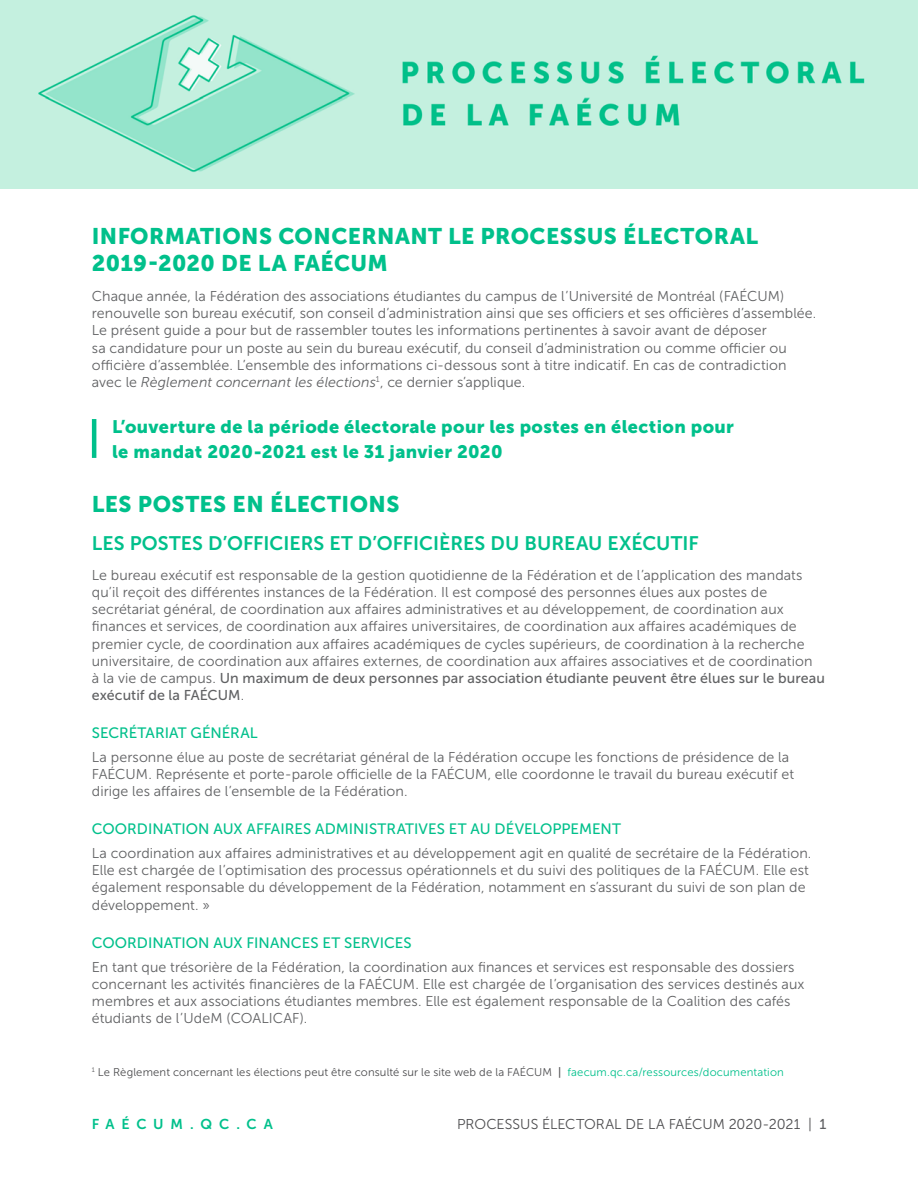
<style>
.page{position:relative;width:918px;height:1188px;background:#fff}
.page>*{position:absolute;margin:0;border:0;box-sizing:border-box;transform-origin:0 0}
.t1{font:22.5px/27px "Museo Sans 900";letter-spacing:.02em;color:#00c08b}
.t2{font:19.5px "Museo Sans 700";letter-spacing:.005em;color:#00c08b}
.t3{font:18px/25.5px "Museo Sans 900";letter-spacing:.02em;color:#00c08b}
.t4{font:15px "Museo Sans 500";letter-spacing:.005em;color:#00c08b}
.t5{font:14.25px/17.1px "Museo Sans 300";letter-spacing:.005em;color:#606163}
.t6{font:14.25px/17.1px "Museo Sans 500";letter-spacing:.005em;color:#606163}
.t7{font:14.25px "Museo Sans 300";color:#4d4d4f}
.t8{font:14.25px "Museo Sans 700";letter-spacing:.475em;color:#00c08b}
.t9{font:11.25px "Museo Sans 300";letter-spacing:.015em;color:#4d4d4f}
.s1{font-style:italic}
.s2{font-family:"Museo Sans 300"}
.s3{font-family:"Museo Sans 500"}
.s4{color:#00c08b}
.s5{font-family:"Museo Sans 500";color:#606163}
</style>
<div class="page">
<img style="left:0;top:0;width:917px;height:189px">
<hr style="left:92px;top:419px;width:4px;height:39px;background:#00c08b">
<h1 class="t1" style="left:92px;top:222px;width:668px">INFORMATIONS CONCERNANT LE PROCESSUS ÉLECTORAL<br>2019-2020 DE LA FAÉCUM</h1>
<p class="t5" style="left:92px;top:288px;width:726px">Chaque année, la Fédération des associations étudiantes du campus de l’Université de Montréal ( FAÉCUM ) renouvelle son bureau exécutif, son conseil d’administration ainsi que ses officiers et ses officières d’assemblée.<br>Le présent guide a pour but de rassembler toutes les informations pertinentes à savoir avant de déposer<br>sa candidature pour un poste au sein du bureau exécutif, du conseil d’administration ou comme officier ou officière d’assemblée. L’ensemble des informations ci-dessous sont à titre indicatif. En cas de contradiction avec le <span class="s1">Règlement concernant les élections</span><sup>1</sup>, ce dernier s’applique.</p>
<p class="t3" style="left:112px;top:413px;width:623px">L’ouverture de la période électorale pour les postes en élection pour le mandat 2020-2021 est le 31 janvier 2020</p>
<h1 class="t1" style="left:92px;top:491px;width:309px">LES POSTES EN ÉLECTIONS</h1>
<h2 class="t2" style="left:92px;top:532px;width:608px">LES POSTES D’OFFICIERS ET D’OFFICIÈRES DU BUREAU EXÉCUTIF</h2>
<p class="t5" style="left:92px;top:567px;width:722px">Le bureau exécutif est responsable de la gestion quotidienne de la Fédération et de l’application des mandats qu’il reçoit des différentes instances de la Fédération. Il est composé des personnes élues aux postes de secrétariat général, de coordination aux affaires administratives et au développement, de coordination aux finances et services, de coordination aux affaires universitaires, de coordination aux affaires académiques de premier cycle, de coordination aux affaires académiques de cycles supérieurs, de coordination à la recherche universitaire, de coordination aux affaires externes, de coordination aux affaires associatives et de coordination</p>
<p class="t6" style="left:92px;top:669px;width:735px"><span class="s2">à la vie de campus.</span> Un maximum de deux personnes par association étudiante peuvent être élues sur le bureau exécutif de la FAÉCUM<span class="s2">.</span></p>
<p class="t4" style="left:92px;top:725px;width:167px">SECRÉTARIAT GÉNÉRAL</p>
<p class="t5" style="left:92px;top:749px;width:704px">La personne élue au poste de secrétariat général de la Fédération occupe les fonctions de présidence de la<br>FAÉCUM. Représente et porte-parole officielle de la FAÉCUM, elle coordonne le travail du bureau exécutif et dirige les affaires de l’ensemble de la Fédération.</p>
<p class="t4" style="left:92px;top:821px;width:531px">COORDINATION AUX AFFAIRES ADMINISTRATIVES ET AU DÉVELOPPEMENT</p>
<p class="t5" style="left:92px;top:845px;width:721px">La coordination aux affaires administratives et au développement agit en qualité de secrétaire de la Fédération.<br>Elle est chargée de l’optimisation des processus opérationnels et du suivi des politiques de la FAÉCUM. Elle est également responsable du développement de la Fédération, notamment en s’assurant du suivi de son plan de développement. »</p>
<p class="t4" style="left:92px;top:934px;width:321px">COORDINATION AUX FINANCES ET SERVICES</p>
<p class="t5" style="left:92px;top:958px;width:714px">En tant que trésorière de la Fédération, la coordination aux finances et services est responsable des dossiers concernant les activités financières de la FAÉCUM. Elle est chargée de l’organisation des services destinés aux membres et aux associations étudiantes membres. Elle est également responsable de la Coalition des cafés étudiants de l’UdeM ( COALICAF ).</p>
<p class="t9" style="left:92px;top:1066px;width:694px"><sup>1</sup> Le Règlement concernant les élections peut être consulté sur le site web de la FAÉCUM <span class="s3">|</span> <span class="s4">faecum.qc.ca/ressources/documentation</span></p>
<p class="t8" style="left:92px;top:1116px;width:183px">FAÉCUM.QC.CA</p>
<p class="t7" style="left:457px;top:1116px;width:371px">PROCESSUS ÉLECTORAL DE LA FAÉCUM 2020-2021 | <span class="s5">1</span></p>
</div>
